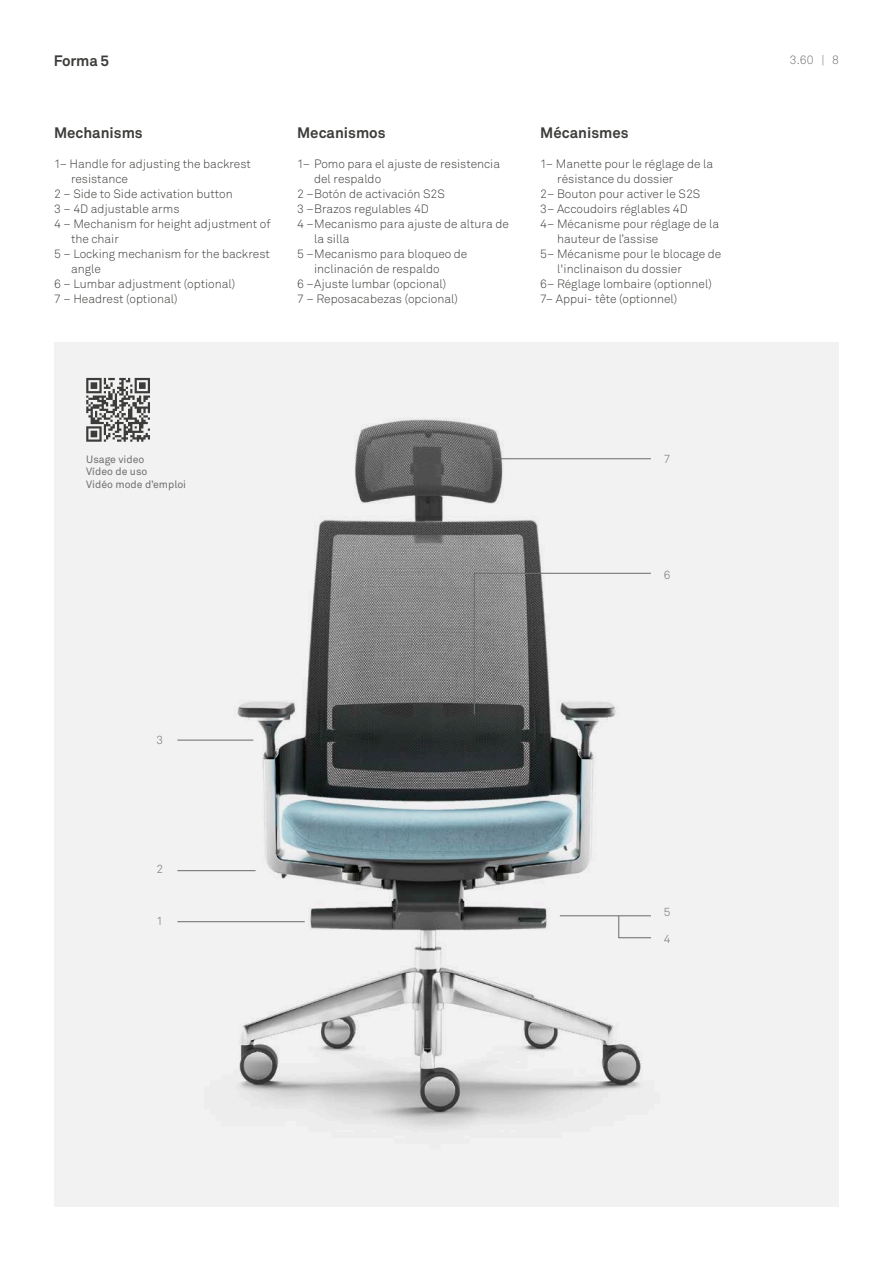
<style>
.page{position:relative;width:893px;height:1263px;background:#fff}
.page>*{position:absolute;margin:0;border:0;box-sizing:border-box;transform-origin:0 0}
.t1{font:700 15px "Akkurat";color:#3c3c3a}
.t2{font:300 12px "Akkurat";color:#3c3c3a}
.t3{font:300 12px "Akkurat";color:#6e6e6e}
.t4{font:300 11.7px "Akkurat";color:#6e6e6e}
.t5{font:10.5px/12.6px "Akkurat";color:#6e6e6e}
</style>
<div class="page">
<div style="left:54px;top:342px;width:785px;height:864px;background:#f2f2f2"></div>
<img style="left:177px;top:418px;width:474px;height:712px">
<hr style="left:560px;top:915px;width:91px;height:1px;background:#6e6e6e">
<svg style="left:473px;top:572px;width:178px;height:143px"></svg>
<hr style="left:177px;top:740px;width:76px;height:1px;background:#6e6e6e">
<hr style="left:177px;top:921px;width:128px;height:1px;background:#6e6e6e">
<hr style="left:177px;top:870px;width:79px;height:1px;background:#6e6e6e">
<svg style="left:618px;top:915px;width:33px;height:24px"></svg>
<hr style="left:494px;top:458px;width:157px;height:1px;background:#6e6e6e">
<svg style="left:86px;top:378px;width:64px;height:64px"></svg>
<p class="t1" style="left:54px;top:51px;width:57px">Forma 5</p>
<p class="t1" style="left:54px;top:123px;width:90px">Mechanisms</p>
<p class="t2" style="left:54px;top:156px;width:198px">1– Handle for adjusting the backrest</p>
<p class="t2" style="left:71px;top:171px;width:59px">resistance</p>
<p class="t2" style="left:54px;top:186px;width:180px">2 – Side to Side activation button</p>
<p class="t2" style="left:54px;top:201px;width:127px">3 – 4D adjustable arms</p>
<p class="t2" style="left:54px;top:216px;width:218px">4 – Mechanism for height adjustment of</p>
<p class="t2" style="left:71px;top:231px;width:49px">the chair</p>
<p class="t2" style="left:54px;top:246px;width:217px">5 – Locking mechanism for the backrest</p>
<p class="t2" style="left:71px;top:261px;width:31px">angle</p>
<p class="t2" style="left:54px;top:276px;width:183px">6 – Lumbar adjustment (optional)</p>
<p class="t2" style="left:54px;top:291px;width:125px">7 – Headrest (optional)</p>
<p class="t1" style="left:297px;top:123px;width:90px">Mecanismos</p>
<p class="t2" style="left:297px;top:156px;width:205px">1– Pomo para el ajuste de resistencia</p>
<p class="t2" style="left:314px;top:171px;width:69px">del respaldo</p>
<p class="t2" style="left:297px;top:186px;width:149px">2 –Botón de activación S2S</p>
<p class="t2" style="left:297px;top:201px;width:133px">3 –Brazos regulables 4D</p>
<p class="t2" style="left:297px;top:216px;width:213px">4 –Mecanismo para ajuste de altura de</p>
<p class="t2" style="left:314px;top:231px;width:37px">la silla</p>
<p class="t2" style="left:297px;top:246px;width:172px">5 –Mecanismo para bloqueo de</p>
<p class="t2" style="left:314px;top:261px;width:127px">inclinación de respaldo</p>
<p class="t2" style="left:297px;top:276px;width:151px">6 –Ajuste lumbar (opcional)</p>
<p class="t2" style="left:297px;top:291px;width:162px">7 – Reposacabezas (opcional)</p>
<p class="t1" style="left:540px;top:123px;width:90px">Mécanismes</p>
<p class="t2" style="left:540px;top:156px;width:175px">1– Manette pour le réglage de la</p>
<p class="t2" style="left:557px;top:171px;width:118px">résistance du dossier</p>
<p class="t2" style="left:540px;top:186px;width:162px">2– Bouton pour activer le S2S</p>
<p class="t2" style="left:540px;top:201px;width:149px">3– Accoudoirs réglables 4D</p>
<p class="t2" style="left:540px;top:216px;width:181px">4– Mécanisme pour réglage de la</p>
<p class="t2" style="left:557px;top:231px;width:102px">hauteur de l’assise</p>
<p class="t2" style="left:540px;top:246px;width:183px">5– Mécanisme pour le blocage de</p>
<p class="t2" style="left:557px;top:261px;width:126px">l'inclinaison du dossier</p>
<p class="t2" style="left:540px;top:276px;width:173px">6– Réglage lombaire (optionnel)</p>
<p class="t2" style="left:540px;top:291px;width:139px">7– Appui- tête (optionnel)</p>
<p class="t5" style="left:86px;top:452px;width:101px">Usage video<br>Vídeo de uso<br>Vidéo mode d’emploi</p>
<p class="t4" style="left:664px;top:451px;width:8px">7</p>
<p class="t4" style="left:664px;top:568px;width:8px">6</p>
<p class="t4" style="left:157px;top:733px;width:8px">3</p>
<p class="t4" style="left:157px;top:861px;width:8px">2</p>
<p class="t4" style="left:157px;top:914px;width:8px">1</p>
<p class="t4" style="left:664px;top:905px;width:8px">5</p>
<p class="t4" style="left:664px;top:931px;width:8px">4</p>
<p class="t3" style="left:790px;top:52px;width:51px">3.60 | 8</p>
</div>
